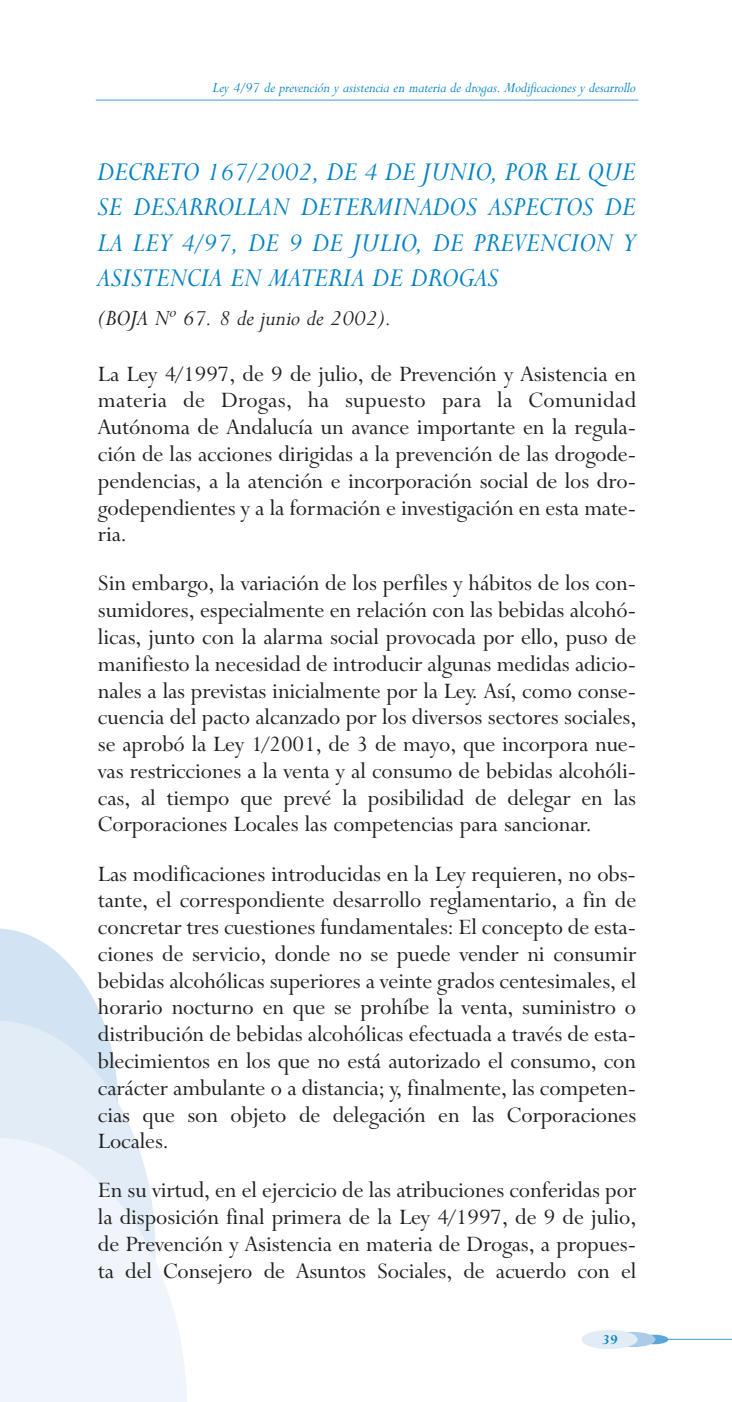
<style>
.page{position:relative;width:732px;height:1402px;background:#fff}
.page>*{position:absolute;margin:0;border:0;box-sizing:border-box;transform-origin:0 0}
.t1{font:italic 29.25px/35.1px "Lapidary 333 BT";color:#0082c5;text-align:justify}
.t2{font:24.75px/26.8px "Lapidary 333 BT";color:#231f20;text-align:justify}
.t3{font:italic 24.75px "Lapidary 333 BT";color:#231f20}
.t4{font:italic 15.75px "Lapidary 333 BT";color:#0082c5}
.t5{font:italic 700 15.75px "Lapidary 333 BT";color:#0082c5}
</style>
<div class="page">
<hr style="left:597px;top:1339px;width:134px;height:1px;background:#59a6d8">
<svg style="left:640px;top:1334px;width:28px;height:10px"></svg>
<div style="left:610px;top:1332px;width:45px;height:15px;background:#aacce9;border-radius:50%"></div>
<div style="left:581px;top:1330px;width:56px;height:19px;background:#e1ecf6;border-radius:50%"></div>
<hr style="left:96px;top:100px;width:542px;height:1px;background:#59a6d8">
<svg style="left:0;top:928px;width:103px;height:92px;fill:#d2e4f3"></svg>
<svg style="left:0;top:1020px;width:134px;height:116px;background:#e2edf6"></svg>
<svg style="left:0;top:1136px;width:187px;height:266px;fill:#eff5fa"></svg>
<p class="t4" style="left:213px;top:77px;width:424px">Ley 4/97 de prevención y asistencia en materia de drogas. Modificaciones y desarrollo</p>
<p class="t1" style="left:98px;top:153px;width:539px">DECRETO 167/2002, DE 4 DE JUNIO, POR EL QUE SE DESARROLLAN DETERMINADOS ASPECTOS DE LA LEY 4/97, DE 9 DE JULIO, DE PREVENCION Y ASISTENCIA EN MATERIA DE DROGAS</p>
<p class="t3" style="left:98px;top:302px;width:295px">(BOJA Nº 67. 8 de junio de 2002).</p>
<p class="t2" style="left:98px;top:359px;width:539px">La Ley 4/1997, de 9 de julio, de Prevención y Asistencia en materia de Drogas, ha supuesto para la Comunidad Autónoma de Andalucía un avance importante en la regula&shy;ción de las acciones dirigidas a la prevención de las drogode&shy;pendencias, a la atención e incorporación social de los dro&shy;godependientes y a la formación e investigación en esta mate&shy;ria.</p>
<p class="t2" style="left:98px;top:568px;width:539px">Sin embargo, la variación de los perfiles y hábitos de los con&shy;sumidores, especialmente en relación con las bebidas alcohó&shy;licas, junto con la alarma social provocada por ello, puso de manifiesto la necesidad de introducir algunas medidas adicio&shy;nales a las previstas inicialmente por la Ley. Así, como conse&shy;cuencia del pacto alcanzado por los diversos sectores sociales, se aprobó la Ley 1/2001, de 3 de mayo, que incorpora nue&shy;vas restricciones a la venta y al consumo de bebidas alcohóli&shy;cas, al tiempo que prevé la posibilidad de delegar en las Corporaciones Locales las competencias para sancionar.</p>
<p class="t2" style="left:98px;top:859px;width:539px">Las modificaciones introducidas en la Ley requieren, no obs&shy;tante, el correspondiente desarrollo reglamentario, a fin de concretar tres cuestiones fundamentales: El concepto de esta&shy;ciones de servicio, donde no se puede vender ni consumir bebidas alcohólicas superiores a veinte grados centesimales, el horario nocturno en que se prohíbe la venta, suministro o distribución de bebidas alcohólicas efectuada a través de esta&shy;blecimientos en los que no está autorizado el consumo, con carácter ambulante o a distancia; y, finalmente, las competen&shy;cias que son objeto de delegación en las Corporaciones Locales.</p>
<p class="t2" style="left:98px;top:1175px;width:539px">En su virtud, en el ejercicio de las atribuciones conferidas por la disposición final primera de la Ley 4/1997, de 9 de julio, de Prevención y Asistencia en materia de Drogas, a propues&shy;ta del Consejero de Asuntos Sociales, de acuerdo con el</p>
<p class="t5" style="left:602px;top:1329px;width:17px">39</p>
</div>
